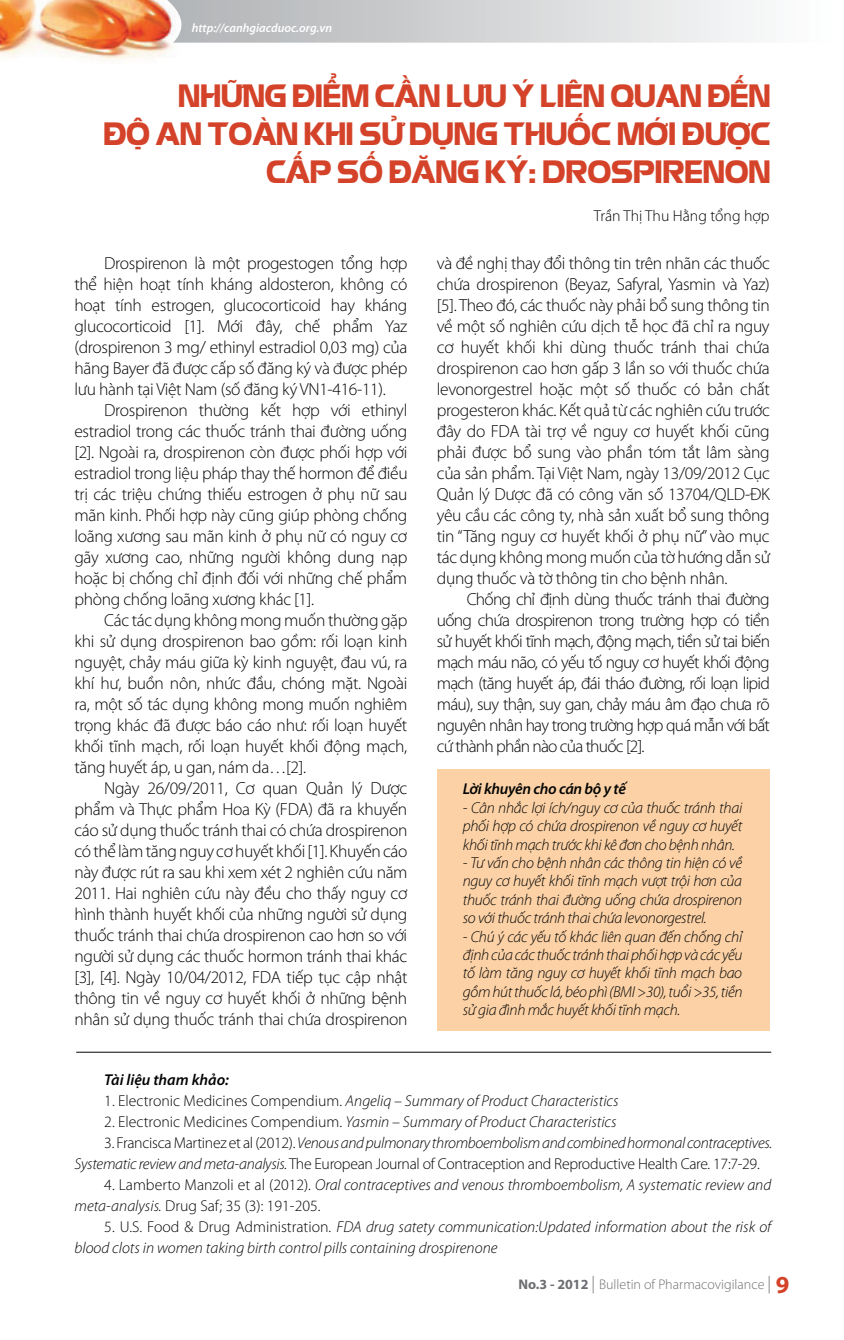
<style>
.page{position:relative;width:844px;height:1340px;background:#fff}
.page>*{position:absolute;margin:0;border:0;box-sizing:border-box;transform-origin:0 0}
.t1{font:31.5px/37.8px "UTM Eremitage";color:#d44329;text-align:right}
.t2{font:300 17.5px/21px "Myriad Pro";letter-spacing:-.02em;color:#040503;text-align:justify}
.t3{font:italic 300 15.75px/18.4px "Myriad Pro";color:#040503;text-align:justify}
.t4{font:italic 300 15.75px/21px "Myriad Pro";letter-spacing:-.02em;color:#040503}
.t5{font:italic 600 15.75px "Myriad Pro";letter-spacing:-.015em;color:#040503}
.t6{font:300 15.75px "Myriad Pro";color:#040503}
.t7{font:300 14px "Myriad Pro";color:#6d6e71}
.t8{font:italic 600 12.25px "Myriad Pro";color:#fff}
.s1{font-style:normal}
.s2{font-weight:700}
.s3{font-size:17.5px}
.s4{font-weight:700;font-size:24.5px;color:#d44329}
</style>
<div class="page">
<img style="left:0;top:0;width:172px;height:61px">
<svg style="left:167px;top:0;width:587px;height:43px;background:#d2d3d5"></svg>
<div style="left:437px;top:769px;width:332px;height:261px;background:#fcd1a6"></div>
<hr style="left:76px;top:1051px;width:695px;height:1px;background:#040503">
<p class="t8" style="left:192px;top:20px;width:142px">http://canhgiacduoc.org.vn</p>
<h1 class="t1" style="left:103px;top:75px;width:668px">NHỮNG ĐIỂM CẦN LƯU Ý LIÊN QUAN ĐẾN<br>ĐỘ AN TOÀN KHI SỬ DỤNG THUỐC MỚI ĐƯỢC<br>CẤP SỐ ĐĂNG KÝ: DROSPIRENON</h1>
<p class="t6" style="left:593px;top:206px;width:177px">Trần Thị Thu Hằng tổng hợp</p>
<p class="t2" style="left:74px;top:252px;width:334px;text-indent:30px">Drospirenon là một progestogen tổng hợp thể hiện hoạt tính kháng aldosteron, không có hoạt tính estrogen, glucocorticoid hay kháng glucocorticoid [1]. Mới đây, chế phẩm Yaz (drospirenon 3 mg/ ethinyl estradiol 0,03 mg) của hãng Bayer đã được cấp số đăng ký và được phép lưu hành tại Việt Nam (số đăng ký VN1-416-11).</p>
<p class="t2" style="left:74px;top:399px;width:334px;text-indent:30px">Drospirenon thường kết hợp với ethinyl estradiol trong các thuốc tránh thai đường uống [2]. Ngoài ra, drospirenon còn được phối hợp với estradiol trong liệu pháp thay thế hormon để điều trị các triệu chứng thiếu estrogen ở phụ nữ sau mãn kinh. Phối hợp này cũng giúp phòng chống loãng xương sau mãn kinh ở phụ nữ có nguy cơ gãy xương cao, những người không dung nạp hoặc bị chống chỉ định đối với những chế phẩm phòng chống loãng xương khác [1].</p>
<p class="t2" style="left:74px;top:609px;width:334px;text-indent:30px">Các tác dụng không mong muốn thường gặp khi sử dụng drospirenon bao gồm: rối loạn kinh nguyệt, chảy máu giữa kỳ kinh nguyệt, đau vú, ra khí hư, buồn nôn, nhức đầu, chóng mặt. Ngoài ra, một số tác dụng không mong muốn nghiêm trọng khác đã được báo cáo như: rối loạn huyết khối tĩnh mạch, rối loạn huyết khối động mạch, tăng huyết áp, u gan, nám da…[2].</p>
<p class="t2" style="left:74px;top:777px;width:334px;text-indent:30px">Ngày 26/09/2011, Cơ quan Quản lý Dược phẩm và Thực phẩm Hoa Kỳ (FDA) đã ra khuyến cáo sử dụng thuốc tránh thai có chứa drospirenon cóthể làmtăngnguy cơhuyết khối[1].Khuyếncáo này được rút ra sau khi xem xét 2 nghiên cứu năm 2011. Hai nghiên cứu này đều cho thấy nguy cơ hình thành huyết khối của những người sử dụng thuốc tránh thai chứa drospirenon cao hơn so với người sử dụng các thuốc hormon tránh thai khác [3], [4]. Ngày 10/04/2012, FDA tiếp tục cập nhật thông tin về nguy cơ huyết khối ở những bệnh nhân sử dụng thuốc tránh thai chứa drospirenon</p>
<p class="t2" style="left:437px;top:252px;width:334px">và đề nghị thay đổi thông tin trên nhãn các thuốc chứa drospirenon (Beyaz, Safyral, Yasmin và Yaz) [5]. Theo đó, các thuốc này phải bổ sung thông tin về một số nghiên cứu dịch tễ học đã chỉ ra nguy cơ huyết khối khi dùng thuốc tránh thai chứa drospirenon cao hơn gấp 3 lần so với thuốc chứa levonorgestrel hoặc một số thuốc có bản chất progesteron khác. Kết quả từ các nghiên cứu trước đây do FDA tài trợ về nguy cơ huyết khối cũng phải được bổ sung vào phần tóm tắt lâm sàng của sản phẩm. Tại Việt Nam, ngày 13/09/2012 Cục Quản lý Dược đã có công văn số 13704/QLD-ĐK yêu cầu các công ty, nhà sản xuất bổ sung thông tin “Tăng nguy cơ huyết khối ở phụ nữ” vào mục tác dụng không mong muốn của tờ hướng dẫn sử dụng thuốc và tờ thông tin cho bệnh nhân.</p>
<p class="t2" style="left:437px;top:588px;width:334px;text-indent:30px">Chống chỉ định dùng thuốc tránh thai đường uống chứa drospirenon trong trường hợp có tiền sử huyết khối tĩnh mạch, động mạch, tiền sử tai biến mạch máu não, có yếu tố nguy cơ huyết khối động mạch (tăng huyết áp, đái tháo đường, rối loạn lipid máu), suy thận, suy gan, chảy máu âm đạo chưa rõ nguyên nhân hay trong trường hợp quá mẫn với bất cứ thành phần nào của thuốc [2].</p>
<p class="t5" style="left:462px;top:779px;width:164px">Lời khuyên cho cán bộ y tế</p>
<p class="t3" style="left:462px;top:798px;width:281px">- Cân nhắc lợi ích/nguy cơ của thuốc tránh thai phối hợp có chứa drospirenon về nguy cơ huyết khối tĩnh mạch trước khi kê đơn cho bệnh nhân.</p>
<p class="t3" style="left:462px;top:853px;width:281px">- Tư vấn cho bệnh nhân các thông tin hiện có về nguy cơ huyết khối tĩnh mạch vượt trội hơn của thuốc tránh thai đường uống chứa drospirenon so với thuốc tránh thai chứa levonorgestrel.</p>
<p class="t3" style="left:462px;top:927px;width:281px">- Chú ý các yếu tố khác liên quan đến chống chỉ địnhcủacác thuốc tránhthaiphốihợpvàcác yếu tố làm tăng nguy cơ huyết khối tĩnh mạch bao gồmhútthuốc lá,béophì(BMI&gt;30),tuổi&gt;35,tiền sử gia đình mắc huyết khối tĩnh mạch.</p>
<p class="t5" style="left:104px;top:1069px;width:126px">Tài liệu tham khảo:</p>
<p class="t3" style="left:104px;top:1091px;width:515px"><span class="s1">1. Electronic Medicines Compendium.</span> Angeliq – Summary of Product Characteristics</p>
<p class="t3" style="left:104px;top:1112px;width:513px"><span class="s1">2. Electronic Medicines Compendium.</span> Yasmin – Summary of Product Characteristics</p>
<p class="t4" style="left:74px;top:1132px;width:699px;text-indent:30px"><span class="s1">3. FranciscaMartinez et al (2012).</span>Venousandpulmonary thromboembolismandcombinedhormonalcontraceptives.<br>Systematic review and meta-analysis.<span class="s1">The European Journal of Contraception and Reproductive Health Care. 17:7-29.</span></p>
<p class="t3" style="left:74px;top:1174px;width:698px;line-height:21px;text-indent:30px"><span class="s1">4. Lamberto Manzoli et al (2012).</span> Oral contraceptives and venous thromboembolism, A systematic review and meta-analysis. <span class="s1">Drug Saf; 35 (3): 191-205.</span></p>
<p class="t3" style="left:74px;top:1216px;width:698px;line-height:21px;text-indent:30px"><span class="s1">5. U.S. Food &amp; Drug Administration.</span> FDA drug satety communication:Updated information about the risk of blood clots in women taking birth control pills containing drospirenone</p>
<p class="t7" style="left:518px;top:1275px;width:272px"><span class="s2">No.3 - 2012</span> <span class="s3">|</span> Bulletin of Pharmacovigilance <span class="s3">|</span> <span class="s4">9</span></p>
</div>
